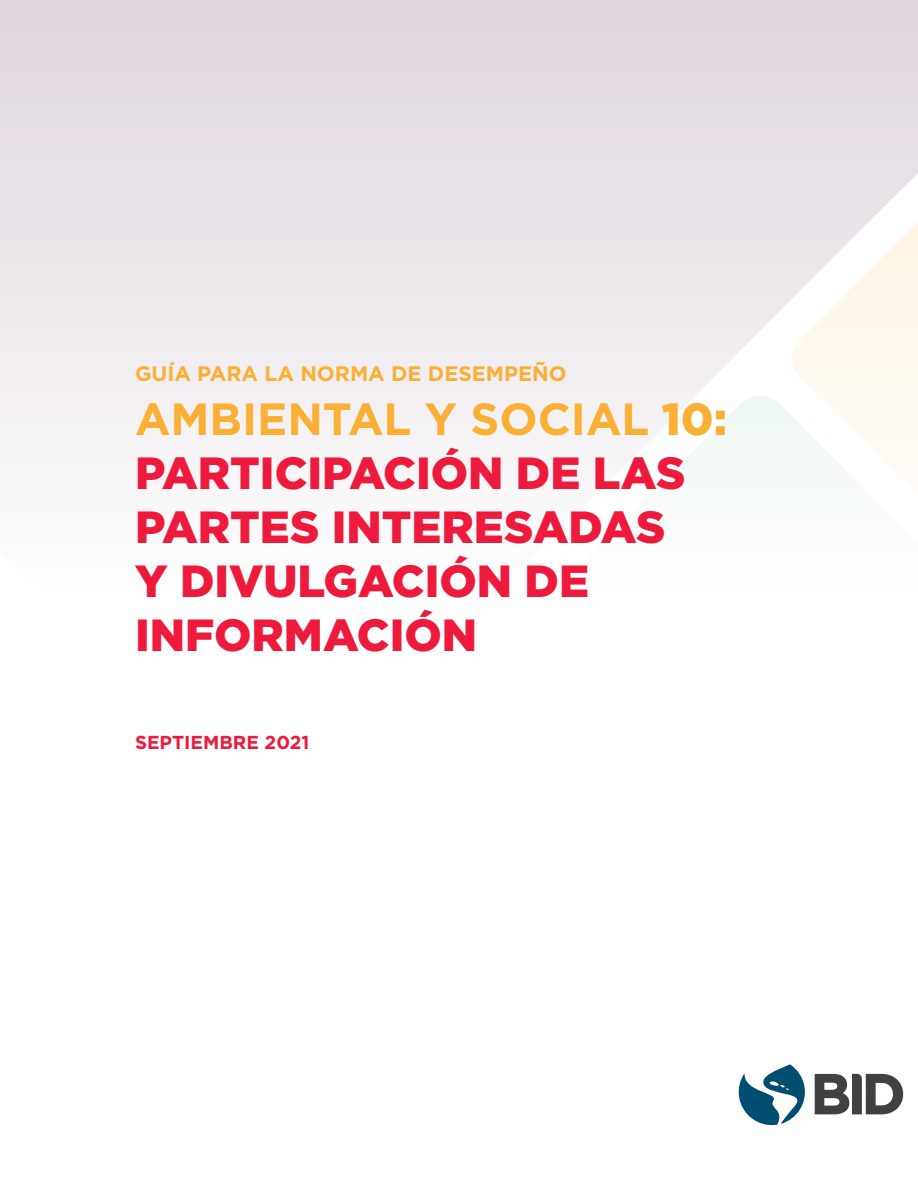
<style>
.page{position:relative;width:918px;height:1188px;background:#fff}
.page>*{position:absolute;margin:0;border:0;box-sizing:border-box;transform-origin:0 0}
.Green_Standards_Titl{font:900 45px/54px "Gotham";color:#ed1a3b}
.Green_Standards_Titl-2{font:700 21px "Gotham";color:#fbaf34}
.Normal_Body_Copy{font:700 18.75px "Gotham";color:#ed1a3b}
.s1{font-weight:700;color:#fbaf34}
.s2{color:#fbaf34}
</style>
<div class="page">
<svg style="left:0;top:0;width:918px;height:473px;fill:#ebe5ea"></svg>
<svg style="left:738px;top:1064px;width:166px;height:62px"></svg>
<div style="left:808px;top:1118px;width:110px;height:32px;background:#fff"></div>
<p class="Green_Standards_Titl-2" style="left:135px;top:360px;width:433px">GUÍA PARA LA NORMA DE DESEMPEÑO</p>
<p class="Green_Standards_Titl" style="left:135px;top:392px;width:593px"><span class="s1">AMBIENTAL Y SOCIAL</span> <span class="s2">10:<br></span>PARTICIPACIÓN DE LAS<br>PARTES INTERESADAS<br>Y DIVULGACIÓN DE<br>INFORMACIÓN</p>
<p class="Normal_Body_Copy" style="left:135px;top:730px;width:176px">SEPTIEMBRE 2021</p>
</div>
